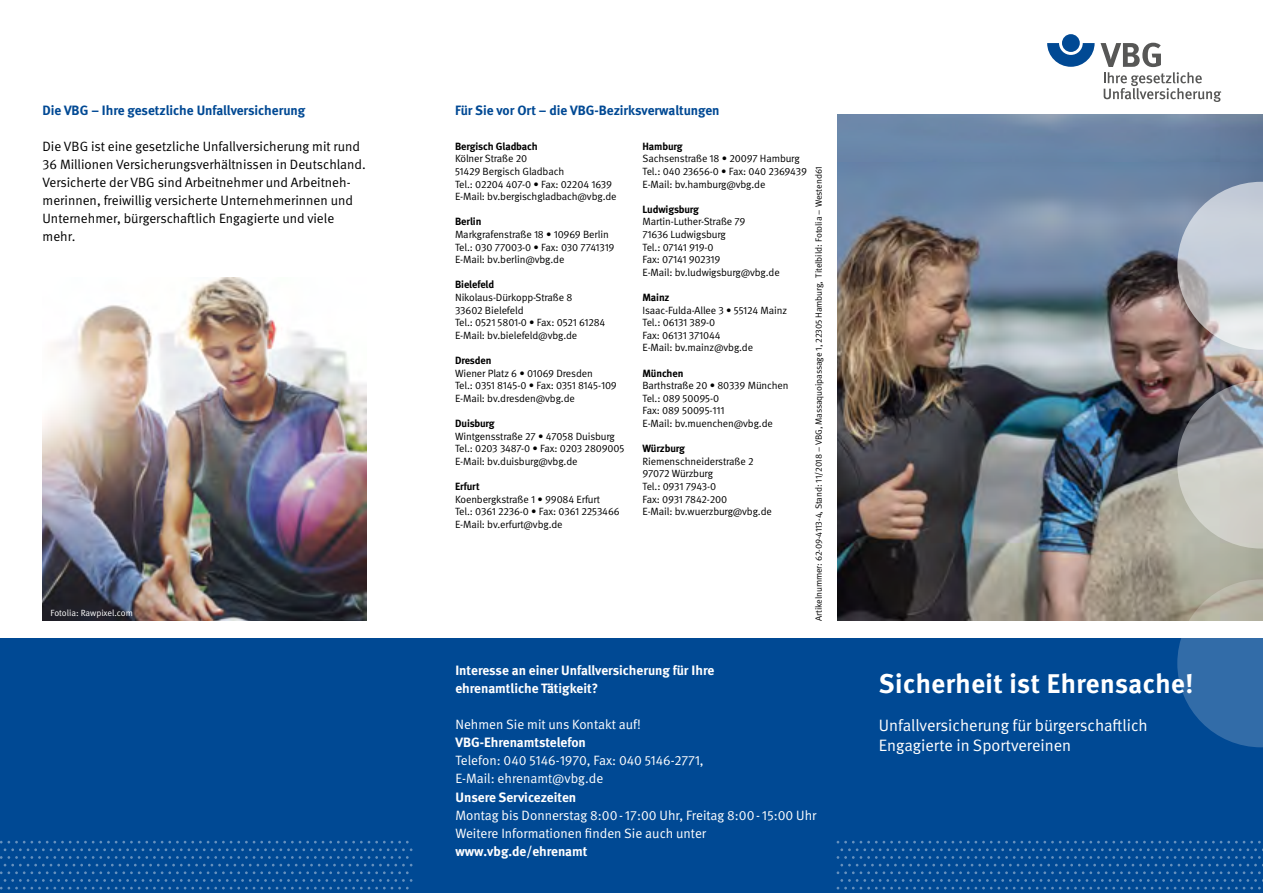
<style>
.page{position:relative;width:1263px;height:893px;background:#fff}
.page>*{position:absolute;margin:0;border:0;box-sizing:border-box;transform-origin:0 0}
.t1{font:700 27px "DGUV Meta";letter-spacing:.02em;color:#fff}
.t2{font:16.5px "DGUV Meta";color:#fff}
.t3{font:13.5px/18px "DGUV Meta";color:#000}
.t4{font:13.5px "DGUV Meta";color:#fff}
.t5{font:700 13.5px/18px "DGUV Meta";color:#fff}
.t6{font:700 13.5px "DGUV Meta";color:#004994}
.t7{font:10.5px "DGUV Meta";letter-spacing:-.01em;color:#000}
.t8{font:700 10.5px "DGUV Meta";letter-spacing:-.01em;color:#000}
.t9{font:10.5px "DGUV Meta";letter-spacing:-.03em;color:#000}
.t10{font:9px "DGUV Meta";letter-spacing:-.01em;color:#000}
.t11{font:9px "DGUV Meta";letter-spacing:-.005em;color:#fff}
</style>
<div class="page">
<div style="left:0;top:639px;width:1263px;height:254px;background:#004994"></div>
<img style="left:838px;top:161px;width:425px;height:459px">
<img style="left:43px;top:277px;width:323px;height:344px">
<svg style="left:837px;top:841px;width:426px;height:48px"></svg>
<svg style="left:1047px;top:43px;width:47px;height:24px"></svg>
<div style="left:1062px;top:34px;width:18px;height:18px;background:#004994;border-radius:50%"></div>
<svg style="left:1100px;top:43px;width:121px;height:59px"></svg>
<svg style="left:1177px;top:381px;width:86px;height:168px;background:#a7a8a7"></svg>
<svg style="left:1177px;top:579px;width:86px;height:168px"></svg>
<svg style="left:1177px;top:182px;width:86px;height:168px;background:#b9bdc6"></svg>
<svg style="left:0;top:841px;width:412px;height:48px"></svg>
<img style="left:837px;top:115px;width:426px;height:46px">
<p class="t6" style="left:43px;top:102px;width:264px">Die VBG – Ihre gesetzliche Unfallversicherung</p>
<p class="t3" style="left:43px;top:138px;width:325px">Die VBG ist eine gesetzliche Unfallversicherung mit rund 36 Millionen Versicherungsverhältnissen in Deutschland.<br>Versicherte der VBG sind Arbeitnehmer und Arbeitneh&shy;merinnen, freiwillig versicherte Unternehmerinnen und Unternehmer, bürgerschaftlich Engagierte und viele mehr.</p>
<p class="t11" style="left:51px;top:608px;width:84px">Fotolia: Rawpixel.com</p>
<p class="t6" style="left:455px;top:102px;width:266px">Für Sie vor Ort – die VBG-Bezirksverwaltungen</p>
<p class="t8" style="left:455px;top:140px;width:84px">Bergisch Gladbach</p>
<p class="t7" style="left:455px;top:153px;width:74px">Kölner Straße 20</p>
<p class="t7" style="left:455px;top:165px;width:111px">51429 Bergisch Gladbach</p>
<p class="t7" style="left:455px;top:178px;width:159px">Tel.: 02204 407-0 • Fax: 02204 1639</p>
<p class="t7" style="left:455px;top:191px;width:163px">E-Mail: bv.bergischgladbach@vbg.de</p>
<p class="t8" style="left:455px;top:216px;width:28px">Berlin</p>
<p class="t7" style="left:455px;top:228px;width:155px">Markgrafenstraße 18 • 10969 Berlin</p>
<p class="t7" style="left:455px;top:241px;width:161px">Tel.: 030 77003-0 • Fax: 030 7741319</p>
<p class="t7" style="left:455px;top:254px;width:111px">E-Mail: bv.berlin@vbg.de</p>
<p class="t8" style="left:455px;top:279px;width:41px">Bielefeld</p>
<p class="t7" style="left:455px;top:291px;width:119px">Nikolaus-Dürkopp-Straße 8</p>
<p class="t7" style="left:455px;top:304px;width:70px">33602 Bielefeld</p>
<p class="t7" style="left:455px;top:317px;width:152px">Tel.: 0521 5801-0 • Fax: 0521 61284</p>
<p class="t7" style="left:455px;top:329px;width:124px">E-Mail: bv.bielefeld@vbg.de</p>
<p class="t8" style="left:455px;top:354px;width:38px">Dresden</p>
<p class="t7" style="left:455px;top:367px;width:139px">Wiener Platz 6 • 01069 Dresden</p>
<p class="t7" style="left:455px;top:380px;width:163px">Tel.: 0351 8145-0 • Fax: 0351 8145-109</p>
<p class="t7" style="left:455px;top:392px;width:121px">E-Mail: bv.dresden@vbg.de</p>
<p class="t8" style="left:455px;top:417px;width:41px">Duisburg</p>
<p class="t7" style="left:455px;top:430px;width:161px">Wintgensstraße 27 • 47058 Duisburg</p>
<p class="t7" style="left:455px;top:443px;width:171px">Tel.: 0203 3487-0 • Fax: 0203 2809005</p>
<p class="t7" style="left:455px;top:455px;width:124px">E-Mail: bv.duisburg@vbg.de</p>
<p class="t8" style="left:455px;top:480px;width:26px">Erfurt</p>
<p class="t7" style="left:455px;top:493px;width:146px">Koenbergkstraße 1 • 99084 Erfurt</p>
<p class="t7" style="left:455px;top:506px;width:166px">Tel.: 0361 2236-0 • Fax: 0361 2253466</p>
<p class="t7" style="left:455px;top:518px;width:109px">E-Mail: bv.erfurt@vbg.de</p>
<p class="t8" style="left:642px;top:140px;width:41px">Hamburg</p>
<p class="t7" style="left:642px;top:153px;width:159px">Sachsenstraße 18 • 20097 Hamburg</p>
<p class="t7" style="left:642px;top:165px;width:166px">Tel.: 040 23656-0 • Fax: 040 2369439</p>
<p class="t7" style="left:642px;top:178px;width:124px">E-Mail: bv.hamburg@vbg.de</p>
<p class="t8" style="left:642px;top:203px;width:58px">Ludwigsburg</p>
<p class="t7" style="left:642px;top:216px;width:104px">Martin-Luther-Straße 79</p>
<p class="t7" style="left:642px;top:228px;width:85px">71636 Ludwigsburg</p>
<p class="t7" style="left:642px;top:241px;width:73px">Tel.: 07141 919-0</p>
<p class="t7" style="left:642px;top:254px;width:79px">Fax: 07141 902319</p>
<p class="t7" style="left:642px;top:266px;width:139px">E-Mail: bv.ludwigsburg@vbg.de</p>
<p class="t8" style="left:642px;top:291px;width:29px">Mainz</p>
<p class="t7" style="left:642px;top:304px;width:146px">Isaac-Fulda-Allee 3 • 55124 Mainz</p>
<p class="t7" style="left:642px;top:317px;width:74px">Tel.: 06131 389-0</p>
<p class="t7" style="left:642px;top:329px;width:80px">Fax: 06131 371044</p>
<p class="t7" style="left:642px;top:342px;width:112px">E-Mail: bv.mainz@vbg.de</p>
<p class="t8" style="left:642px;top:367px;width:42px">München</p>
<p class="t7" style="left:642px;top:380px;width:148px">Barthstraße 20 • 80339 München</p>
<p class="t7" style="left:642px;top:392px;width:78px">Tel.: 089 50095-0</p>
<p class="t7" style="left:642px;top:405px;width:83px">Fax: 089 50095-111</p>
<p class="t7" style="left:642px;top:417px;width:132px">E-Mail: bv.muenchen@vbg.de</p>
<p class="t8" style="left:642px;top:442px;width:44px">Würzburg</p>
<p class="t7" style="left:642px;top:455px;width:112px">Riemenschneiderstraße 2</p>
<p class="t7" style="left:642px;top:468px;width:72px">97072 Würzburg</p>
<p class="t9" style="left:642px;top:480px;width:75px">Tel.: 0931 7943-0</p>
<p class="t7" style="left:642px;top:493px;width:86px">Fax: 0931 7842-200</p>
<p class="t7" style="left:642px;top:506px;width:131px">E-Mail: bv.wuerzburg@vbg.de</p>
<p class="t10" style="left:813px;top:621px;width:456px;rotate:-90deg">Artikelnummer: 62-09-4113-4, Stand: 11/2018 – VBG, Massaquoipassage 1, 22305 Hamburg, Titelbild: Fotolia – Westend61</p>
<p class="t5" style="left:455px;top:662px;width:260px">Interesse an einer Unfallversicherung für Ihre ehrenamtliche Tätigkeit?</p>
<p class="t4" style="left:455px;top:717px;width:187px">Nehmen Sie mit uns Kontakt auf!</p>
<p class="t5" style="left:455px;top:734px;width:132px">VBG-Ehrenamtstelefon</p>
<p class="t4" style="left:455px;top:753px;width:250px">Telefon: 040 5146-1970, Fax: 040 5146-2771,</p>
<p class="t4" style="left:455px;top:771px;width:149px">E-Mail: ehrenamt@vbg.de</p>
<p class="t5" style="left:455px;top:788px;width:122px">Unsere Servicezeiten</p>
<p class="t4" style="left:455px;top:807px;width:362px">Montag bis Donnerstag 8:00-17:00 Uhr, Freitag 8:00-15:00 Uhr</p>
<p class="t4" style="left:455px;top:825px;width:252px">Weitere Informationen finden Sie auch unter</p>
<p class="t5" style="left:455px;top:842px;width:134px">www.vbg.de/ehrenamt</p>
<p class="t1" style="left:879px;top:668px;width:316px">Sicherheit ist Ehrensache!</p>
<p class="t2" style="left:879px;top:716px;width:270px">Unfallversicherung für bürgerschaftlich</p>
<p class="t2" style="left:879px;top:735px;width:194px">Engagierte in Sportvereinen</p>
</div>
